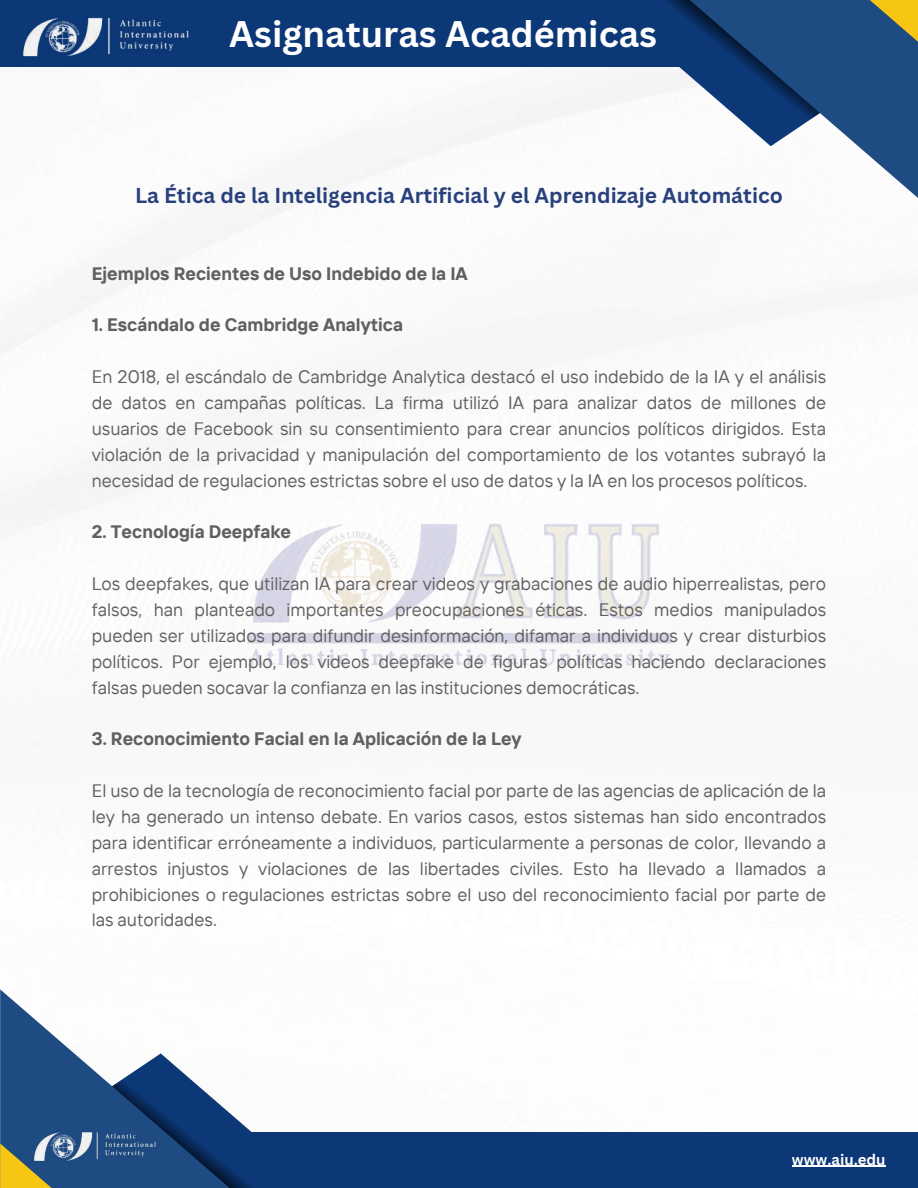
<style>
.page{position:relative;width:918px;height:1188px;background:#fff}
.page>*{position:absolute;margin:0;border:0;box-sizing:border-box;transform-origin:0 0}
.t1{font:700 36px "Canva Sans";color:#fff}
.t2{font:700 24px "Canva Sans";color:#fff}
.t3{font:700 21px "Canva Sans";color:#28407b}
.t4{font:18px/25.8px "TT Interphases";color:#606060;text-align:justify}
.t5{font:700 18px "TT Interphases";color:#606060}
.t6{font:700 15px "Canva Sans";color:#fff}
</style>
<div class="page">
<img style="left:0;top:66px;width:895px;height:604px">
<img style="left:240px;top:518px;width:439px;height:151px">
<div style="left:0;top:0;width:699px;height:66px;background:#0c3877"></div>
<svg style="left:648px;top:0;width:270px;height:211px"></svg>
<svg style="left:828px;top:0;width:90px;height:55px;background:#4a646b"></svg>
<svg style="left:560px;top:0;width:260px;height:146px"></svg>
<img style="left:20px;top:17px;width:172px;height:50px">
<div style="left:175px;top:1132px;width:743px;height:56px;background:#0c3877"></div>
<svg style="left:0;top:989px;width:112px;height:199px;fill:#1e4b82"></svg>
<svg style="left:0;top:1143px;width:104px;height:45px;background:#757c55"></svg>
<svg style="left:112px;top:1053px;width:140px;height:135px"></svg>
<img style="left:31px;top:1124px;width:127px;height:44px">
<hr style="left:792px;top:1166px;width:94px;height:1px;background:#fff">
<h2 class="t2" style="left:331px;top:8px;width:296px">AIU Student Publications</h2>
<h1 class="t1" style="left:229px;top:9px;width:429px">Asignaturas Académicas</h1>
<p class="t3" style="left:135px;top:181px;width:649px">La Ética de la Inteligencia Artificial y el Aprendizaje Automático</p>
<p class="t5" style="left:92px;top:262px;width:377px">Ejemplos Recientes de Uso Indebido de la IA</p>
<p class="t5" style="left:92px;top:313px;width:313px">1. Escándalo de Cambridge Analytica</p>
<p class="t4" style="left:92px;top:363px;width:736px">En 2018, el escándalo de Cambridge Analytica destacó el uso indebido de la IA y el análisis de datos en campañas políticas. La firma utilizó IA para analizar datos de millones de usuarios de Facebook sin su consentimiento para crear anuncios políticos dirigidos. Esta violación de la privacidad y manipulación del comportamiento de los votantes subrayó la necesidad de regulaciones estrictas sobre el uso de datos y la IA en los procesos políticos.</p>
<p class="t5" style="left:92px;top:520px;width:201px">2. Tecnología Deepfake</p>
<p class="t4" style="left:92px;top:570px;width:736px">Los deepfakes, que utilizan IA para crear videos y grabaciones de audio hiperrealistas, pero falsos, han planteado importantes preocupaciones éticas. Estos medios manipulados pueden ser utilizados para difundir desinformación, difamar a individuos y crear disturbios políticos. Por ejemplo, los videos deepfake de figuras políticas haciendo declaraciones falsas pueden socavar la confianza en las instituciones democráticas.</p>
<p class="t5" style="left:92px;top:727px;width:431px">3. Reconocimiento Facial en la Aplicación de la Ley</p>
<p class="t4" style="left:92px;top:777px;width:736px">El uso de la tecnología de reconocimiento facial por parte de las agencias de aplicación de la ley ha generado un intenso debate. En varios casos, estos sistemas han sido encontrados para identificar erróneamente a individuos, particularmente a personas de color, llevando a arrestos injustos y violaciones de las libertades civiles. Esto ha llevado a llamados a prohibiciones o regulaciones estrictas sobre el uso del reconocimiento facial por parte de las autoridades.</p>
<p class="t6" style="left:792px;top:1149px;width:95px">www.aiu.edu</p>
</div>
